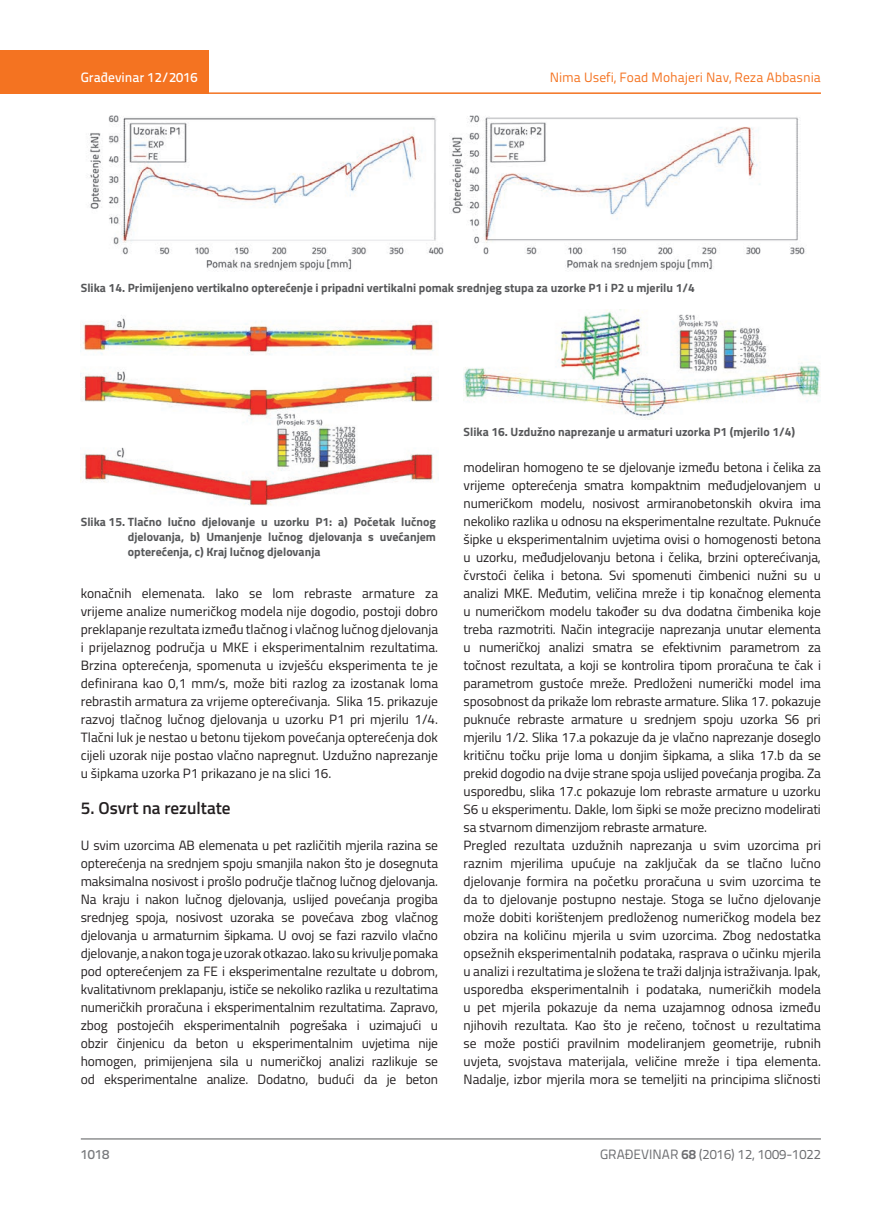
<style>
.page{position:relative;width:872px;height:1212px;background:#fff}
.page>*{position:absolute;margin:0;border:0;box-sizing:border-box;transform-origin:0 0}
.t1{font:600 17.25px "Titillium";color:#231f20}
.t2{font:13.5px/18px "Titillium";letter-spacing:-.01em;color:#231f20;text-align:justify}
.t3{font:13.5px "Titillium Text 22 L";color:#f47321}
.t4{font:13.5px "Titillium Text 22 L";color:#6c6d70}
.t5{font:500 13.5px "Titillium Text 22 L";color:#fff}
.t6{font:500 13.5px "Titillium Text 22 L";color:#787a7d}
.t7{font:700 12px/15px "Titillium";color:#57585a;text-align:justify}
.s1{font-weight:700}
</style>
<div class="page">
<div style="left:0;top:50px;width:208px;height:44px;background:#f47321"></div>
<hr style="left:0;top:92px;width:821px;height:2px;background:#f47321">
<hr style="left:81px;top:1139px;width:740px;height:1px;background:#57585a">
<img style="left:89px;top:115px;width:716px;height:157px">
<img style="left:81px;top:318px;width:356px;height:188px">
<img style="left:463px;top:310px;width:358px;height:109px">
<p class="t5" style="left:81px;top:67px;width:118px">Građevinar 12/2016</p>
<p class="t3" style="left:550px;top:68px;width:273px">Nima Usefi, Foad Mohajeri Nav, Reza Abbasnia</p>
<p class="t7" style="left:81px;top:279px;width:615px">Slika 14. Primijenjeno vertikalno opterećenje i pripadni vertikalni pomak srednjeg stupa za uzorke P1 i P2 u mjerilu 1/4</p>
<p class="t7" style="left:128px;top:514px;width:310px;text-indent:-47px">Slika 15. Tlačno lučno djelovanje u uzorku P1: a) Početak lučnog djelovanja, b) Umanjenje lučnog djelovanja s uvećanjem opterećenja, c) Kraj lučnog djelovanja</p>
<p class="t2" style="left:81px;top:583px;width:359px">konačnih elemenata. Iako se lom rebraste armature za vrijeme analize numeričkog modela nije dogodio, postoji dobro preklapanje rezultata između tlačnog i vlačnog lučnog djelovanja i prijelaznog područja u MKE i eksperimentalnim rezultatima.<br>Brzina opterećenja, spomenuta u izvješću eksperimenta te je definirana kao 0,1 mm/s, može biti razlog za izostanak loma rebrastih armatura za vrijeme opterećivanja. Slika 15. prikazuje razvoj tlačnog lučnog djelovanja u uzorku P1 pri mjerilu 1/4.<br>Tlačni luk je nestao u betonu tijekom povećanja opterećenja dok cijeli uzorak nije postao vlačno napregnut. Uzdužno naprezanje u šipkama uzorka P1 prikazano je na slici 16.</p>
<p class="t1" style="left:81px;top:795px;width:151px">5. Osvrt na rezultate</p>
<p class="t2" style="left:81px;top:836px;width:359px">U svim uzorcima AB elemenata u pet različitih mjerila razina se opterećenja na srednjem spoju smanjila nakon što je dosegnuta maksimalna nosivost i prošlo područje tlačnog lučnog djelovanja.<br>Na kraju i nakon lučnog djelovanja, uslijed povećanja progiba srednjeg spoja, nosivost uzoraka se povećava zbog vlačnog djelovanja u armaturnim šipkama. U ovoj se fazi razvilo vlačno djelovanje, a nakon toga je uzorak otkazao. Iako su krivulje pomaka pod opterećenjem za FE i eksperimentalne rezultate u dobrom, kvalitativnom preklapanju, ističe se nekoliko razlika u rezultatima numeričkih proračuna i eksperimentalnim rezultatima. Zapravo, zbog postojećih eksperimentalnih pogrešaka i uzimajući u obzir činjenicu da beton u eksperimentalnim uvjetima nije homogen, primijenjena sila u numeričkoj analizi razlikuje se od eksperimentalne analize. Dodatno, budući da je beton</p>
<p class="t7" style="left:463px;top:423px;width:333px">Slika 16. Uzdužno naprezanje u armaturi uzorka P1 (mjerilo 1/4)</p>
<p class="t2" style="left:463px;top:457px;width:359px;text-align:left">modeliran homogeno te se djelovanje između betona i čelika za vrijeme opterećenja smatra kompaktnim međudjelovanjem u numeričkom modelu, nosivost armiranobetonskih okvira ima nekoliko razlika u odnosu na eksperimentalne rezultate. Puknuće šipke u eksperimentalnim uvjetima ovisi o homogenosti betona u uzorku, međudjelovanju betona i čelika, brzini opterećivanja, čvrstoći čelika i betona. Svi spomenuti čimbenici nužni su u analizi MKE. Međutim, veličina mreže i tip konačnog elementa u numeričkom modelu također su dva dodatna čimbenika koje treba razmotriti. Način integracije naprezanja unutar elementa u numeričkoj analizi smatra se efektivnim parametrom za točnost rezultata, a koji se kontrolira tipom proračuna te čak i parametrom gustoće mreže. Predloženi numerički model ima sposobnost da prikaže lom rebraste armature. Slika 17. pokazuje puknuće rebraste armature u srednjem spoju uzorka S6 pri mjerilu 1/2. Slika 17.a pokazuje da je vlačno naprezanje doseglo kritičnu točku prije loma u donjim šipkama, a slika 17.b da se prekid dogodio na dvije strane spoja uslijed povećanja progiba. Za usporedbu, slika 17.c pokazuje lom rebraste armature u uzorku S6 u eksperimentu. Dakle, lom šipki se može precizno modelirati sa stvarnom dimenzijom rebraste armature.<br>Pregled rezultata uzdužnih naprezanja u svim uzorcima pri raznim mjerilima upućuje na zaključak da se tlačno lučno djelovanje formira na početku proračuna u svim uzorcima te da to djelovanje postupno nestaje. Stoga se lučno djelovanje može dobiti korištenjem predloženog numeričkog modela bez obzira na količinu mjerila u svim uzorcima. Zbog nedostatka opsežnih eksperimentalnih podataka, rasprava o učinku mjerila u analizi i rezultatima je složena te traži daljnja istraživanja. Ipak, usporedba eksperimentalnih i podataka, numeričkih modela u pet mjerila pokazuje da nema uzajamnog odnosa između njihovih rezultata. Kao što je rečeno, točnost u rezultatima se može postići pravilnim modeliranjem geometrije, rubnih uvjeta, svojstava materijala, veličine mreže i tipa elementa.<br>Nadalje, izbor mjerila mora se temeljiti na principima sličnosti</p>
<p class="t6" style="left:81px;top:1144px;width:30px">1018</p>
<p class="t4" style="left:600px;top:1144px;width:222px">GRAĐEVINAR <span class="s1">68</span> (2016) 12, 1009-1022</p>
</div>
